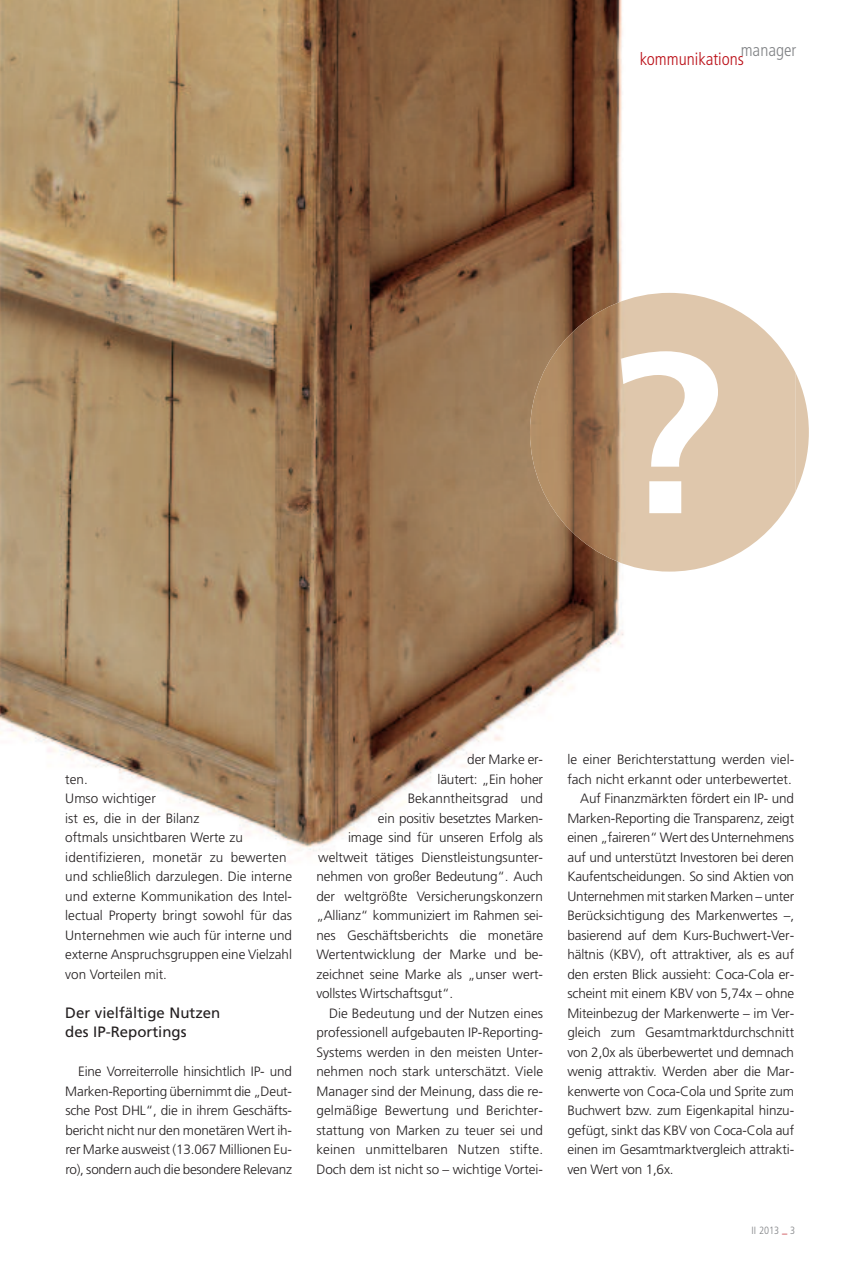
<style>
.page{position:relative;width:851px;height:1263px;background:#fff}
.page>*{position:absolute;margin:0;border:0;box-sizing:border-box;transform-origin:0 0}
.t1{font:300 condensed 17.4px "Frutiger";color:#bb1018}
.t2{font:300 condensed 17.4px "Frutiger";color:#808285}
.t3{font:15px/19.5px "Frutiger";color:#231f20}
.t4{font:300 13.5px/19.5px "Frutiger";letter-spacing:-.005em;color:#231f20}
.t5{font:300 condensed 10.5px "Frutiger";color:#808285}
.s1{color:#bb1018}
</style>
<div class="page">
<img style="left:0;top:0;width:670px;height:852px">
<svg style="left:795px;top:373px;width:13px;height:118px"></svg>
<img style="left:530px;top:293px;width:265px;height:279px">
<p class="t2" style="left:740px;top:43px;width:57px">manager</p>
<p class="t1" style="left:639px;top:51px;width:106px">kommunikations</p>
<p class="t4" style="left:65px;top:770px;width:228px">ten.<br>Umso wichtiger<br>ist es, die in der Bilanz<br>oftmals unsichtbaren Werte zu identifizieren, monetär zu bewerten und schließlich darzulegen. Die interne und externe Kommunikation des Intel&shy;lectual Property bringt sowohl für das<br>Unternehmen wie auch für interne und externe Anspruchsgruppen eine Vielzahl von Vorteilen mit.</p>
<p class="t3" style="left:65px;top:1004px;width:157px">Der vielfältige Nutzen des IP-Reportings</p>
<p class="t4" style="left:65px;top:1063px;width:228px;text-align:justify;text-indent:13px">Eine Vorreiterrolle hinsichtlich IP- und Marken-Reporting übernimmt die „Deut&shy;sche Post DHL“, die in ihrem Geschäfts&shy;bericht nicht nur den monetären Wert ih&shy;rer Marke ausweist (13.067 Millionen Eu&shy;ro), sondern auch die besondere Relevanz</p>
<p class="t4" style="left:467px;top:751px;width:77px">der Marke er-</p>
<p class="t4" style="left:437px;top:770px;width:107px">läutert: „Ein hoher</p>
<p class="t4" style="left:407px;top:790px;width:137px">Bekanntheitsgrad und</p>
<p class="t4" style="left:378px;top:809px;width:167px">ein positiv besetztes Marken-</p>
<p class="t4" style="left:348px;top:829px;width:196px">image sind für unseren Erfolg als</p>
<p class="t4" style="left:318px;top:848px;width:226px">weltweit tätiges Dienstleistungsunter-</p>
<p class="t4" style="left:316px;top:868px;width:228px">nehmen von großer Bedeutung“. Auch</p>
<p class="t4" style="left:316px;top:887px;width:228px">der weltgrößte Versicherungskonzern</p>
<p class="t4" style="left:316px;top:907px;width:228px">„Allianz“ kommuniziert im Rahmen sei-</p>
<p class="t4" style="left:316px;top:926px;width:228px">nes Geschäftsberichts die monetäre</p>
<p class="t4" style="left:316px;top:946px;width:228px">Wertentwicklung der Marke und be-</p>
<p class="t4" style="left:316px;top:965px;width:228px">zeichnet seine Marke als „unser wert-</p>
<p class="t4" style="left:316px;top:985px;width:138px">vollstes Wirtschaftsgut“.</p>
<p class="t4" style="left:329px;top:1004px;width:215px">Die Bedeutung und der Nutzen eines</p>
<p class="t4" style="left:316px;top:1024px;width:228px">professionell aufgebauten IP-Reporting-</p>
<p class="t4" style="left:316px;top:1043px;width:228px">Systems werden in den meisten Unter-</p>
<p class="t4" style="left:316px;top:1063px;width:228px">nehmen noch stark unterschätzt. Viele</p>
<p class="t4" style="left:316px;top:1082px;width:228px">Manager sind der Meinung, dass die re-</p>
<p class="t4" style="left:316px;top:1102px;width:228px">gelmäßige Bewertung und Berichter-</p>
<p class="t4" style="left:316px;top:1121px;width:228px">stattung von Marken zu teuer sei und</p>
<p class="t4" style="left:316px;top:1141px;width:228px">keinen unmittelbaren Nutzen stifte.</p>
<p class="t4" style="left:316px;top:1160px;width:228px">Doch dem ist nicht so – wichtige Vortei-</p>
<p class="t4" style="left:567px;top:751px;width:228px">le einer Berichterstattung werden viel-</p>
<p class="t4" style="left:567px;top:770px;width:226px">fach nicht erkannt oder unterbewertet.</p>
<p class="t4" style="left:580px;top:790px;width:215px">Auf Finanzmärkten fördert ein IP- und</p>
<p class="t4" style="left:567px;top:809px;width:228px">Marken-Reporting die Transparenz, zeigt</p>
<p class="t4" style="left:567px;top:829px;width:228px">einen „faireren“ Wert des Unternehmens</p>
<p class="t4" style="left:567px;top:848px;width:228px">auf und unterstützt Investoren bei deren</p>
<p class="t4" style="left:567px;top:868px;width:228px">Kaufentscheidungen. So sind Aktien von</p>
<p class="t4" style="left:567px;top:887px;width:228px">Unternehmen mit starken Marken – unter</p>
<p class="t4" style="left:567px;top:907px;width:228px">Berücksichtigung des Markenwertes –,</p>
<p class="t4" style="left:567px;top:926px;width:228px">basierend auf dem Kurs-Buchwert-Ver-</p>
<p class="t4" style="left:567px;top:946px;width:228px">hältnis (KBV), oft attraktiver, als es auf</p>
<p class="t4" style="left:567px;top:965px;width:228px">den ersten Blick aussieht: Coca-Cola er-</p>
<p class="t4" style="left:567px;top:985px;width:228px">scheint mit einem KBV von 5,74x – ohne</p>
<p class="t4" style="left:567px;top:1004px;width:228px">Miteinbezug der Markenwerte – im Ver-</p>
<p class="t4" style="left:567px;top:1024px;width:228px">gleich zum Gesamtmarktdurchschnitt</p>
<p class="t4" style="left:567px;top:1043px;width:228px">von 2,0x als überbewertet und demnach</p>
<p class="t4" style="left:567px;top:1063px;width:228px">wenig attraktiv. Werden aber die Mar-</p>
<p class="t4" style="left:567px;top:1082px;width:228px">kenwerte von Coca-Cola und Sprite zum</p>
<p class="t4" style="left:567px;top:1102px;width:228px">Buchwert bzw. zum Eigenkapital hinzu-</p>
<p class="t4" style="left:567px;top:1121px;width:228px">gefügt, sinkt das KBV von Coca-Cola auf</p>
<p class="t4" style="left:567px;top:1141px;width:228px">einen im Gesamtmarktvergleich attrakti-</p>
<p class="t4" style="left:567px;top:1160px;width:108px">ven Wert von 1,6x.</p>
<p class="t5" style="left:751px;top:1226px;width:45px">II 2013 <span class="s1">–</span> 3</p>
</div>
